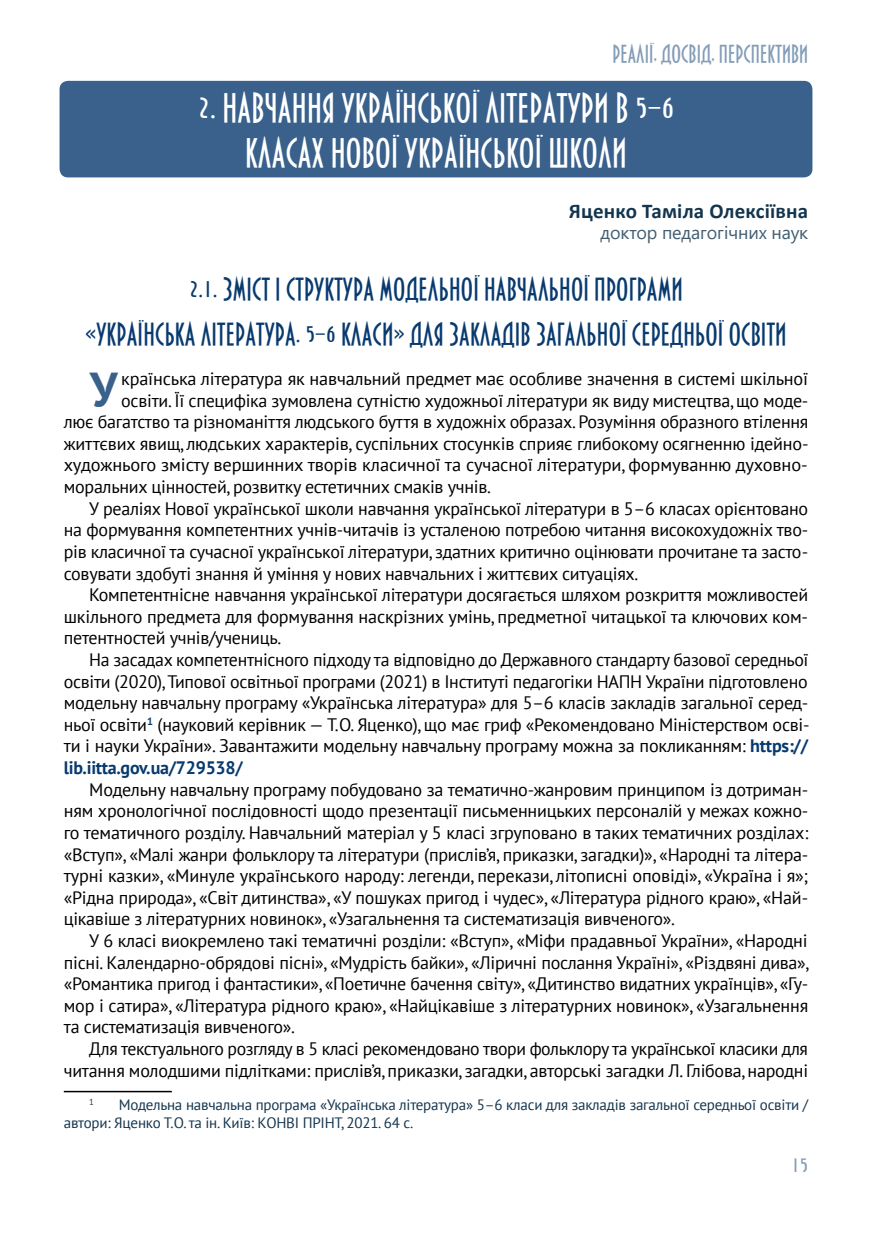
<style>
.page{position:relative;width:872px;height:1234px;background:#fff}
.page>*{position:absolute;margin:0;border:0;box-sizing:border-box;transform-origin:0 0}
.t1{font:700 48.9px "PT Sans";color:#39618c}
.t2{font:27px/45px "Bankir Retro";letter-spacing:.01em;color:#fff;text-align:center}
.t3{font:21px/45px "Bankir Retro";letter-spacing:.01em;color:#083a6f;text-align:center}
.t4{font:700 21px "Calibri";letter-spacing:.01em;color:#13354e}
.t5{font:18px/21.6px "PT Sans";letter-spacing:-.015em;color:#000;text-align:justify}
.t6{font:700 18px "PT Sans";letter-spacing:-.015em;color:#083a6f}
.t7{font:18px "Segoe UI";letter-spacing:-.01em;color:#425d71}
.t8{font:18px "Bankir Retro";color:#849db7}
.t9{font:16.5px "Bankir Retro";letter-spacing:.01em;color:#849db7}
.t10{font:15px/18px "PT Sans";letter-spacing:-.015em;color:#13354e}
.t11{font:8.7px "PT Sans";color:#13354e}
.s1{font-weight:700;color:#083a6f}
</style>
<div class="page">
<div style="left:60px;top:81px;width:752px;height:96px;background:#39618c;border-radius:9px"></div>
<hr style="left:64px;top:1090px;width:108px;height:2px;background:#000">
<p class="t9" style="left:612px;top:40px;width:197px">РЕАЛІЇ, ДОСВІД, ПЕРСПЕКТИВИ</p>
<h2 class="t2" style="left:198px;top:84px;width:478px">2. НАВЧАННЯ УКРАЇНСЬКОЇ ЛІТЕРАТУРИ В 5–6<br>КЛАСАХ НОВОЇ УКРАЇНСЬКОЇ ШКОЛИ</h2>
<p class="t4" style="left:569px;top:196px;width:241px">Яценко Таміла Олексіївна</p>
<p class="t7" style="left:600px;top:216px;width:209px">доктор педагогічних наук</p>
<p class="t3" style="left:85px;top:266px;width:702px">2.1. ЗМІСТ І СТРУКТУРА МОДЕЛЬНОЇ НАВЧАЛЬНОЇ ПРОГРАМИ<br>«УКРАЇНСЬКА ЛІТЕРАТУРА. 5–6 КЛАСИ» ДЛЯ ЗАКЛАДІВ ЗАГАЛЬНОЇ СЕРЕДНЬОЇ ОСВІТИ</p>
<h1 class="t1" style="left:90px;top:357px;width:29px">У</h1>
<p class="t5" style="left:121px;top:367px;width:688px">країнська література як навчальний предмет має особливе значення в системі шкільної</p>
<p class="t5" style="left:121px;top:389px;width:688px">освіти. Її специфіка зумовлена сутністю художньої літератури як виду мистецтва, що моде-</p>
<p class="t5" style="left:64px;top:410px;width:746px">лює багатство та різноманіття людського буття в художніх образах. Розуміння образного втілення</p>
<p class="t5" style="left:64px;top:432px;width:746px">життєвих явищ, людських характерів, суспільних стосунків сприяє глибокому осягненню ідейно-</p>
<p class="t5" style="left:64px;top:454px;width:745px">художнього змісту вершинних творів класичної та сучасної літератури, формуванню духовно-</p>
<p class="t5" style="left:64px;top:475px;width:429px">моральних цінностей, розвитку естетичних смаків учнів.</p>
<p class="t5" style="left:89px;top:497px;width:720px">У реаліях Нової української школи навчання української літератури в 5–6 класах орієнтовано</p>
<p class="t5" style="left:64px;top:518px;width:746px">на формування компетентних учнів-читачів із усталеною потребою читання високохудожніх тво-</p>
<p class="t5" style="left:64px;top:540px;width:746px">рів класичної та сучасної української літератури, здатних критично оцінювати прочитане та засто-</p>
<p class="t5" style="left:64px;top:562px;width:576px">совувати здобуті знання й уміння у нових навчальних і життєвих ситуаціях.</p>
<p class="t5" style="left:89px;top:583px;width:720px">Компетентнісне навчання української літератури досягається шляхом розкриття можливостей</p>
<p class="t5" style="left:64px;top:605px;width:746px">шкільного предмета для формування наскрізних умінь, предметної читацької та ключових ком-</p>
<p class="t5" style="left:64px;top:626px;width:219px">петентностей учнів/учениць.</p>
<p class="t5" style="left:89px;top:648px;width:720px">На засадах компетентнісного підходу та відповідно до Державного стандарту базової середньої</p>
<p class="t5" style="left:64px;top:670px;width:745px">освіти (2020), Типової освітньої програми (2021) в Інституті педагогіки НАПН України підготовлено</p>
<p class="t5" style="left:64px;top:691px;width:746px">модельну навчальну програму «Українська література» для 5–6 класів закладів загальної серед-</p>
<p class="t5" style="left:64px;top:713px;width:747px">ньої освіти<sup>1</sup> (науковий керівник — Т.О. Яценко), що має гриф «Рекомендовано Міністерством осві-</p>
<p class="t5" style="left:64px;top:734px;width:746px">ти і науки України». Завантажити модельну навчальну програму можна за покликанням: <span class="s1">https://</span></p>
<p class="t6" style="left:64px;top:755px;width:181px">lib.iitta.gov.ua/729538/</p>
<p class="t5" style="left:64px;top:778px;width:746px;text-indent:26px">Модельну навчальну програму побудовано за тематично-жанровим принципом із дотриман&shy;ням хронологічної послідовності щодо презентації письменницьких персоналій у межах кожно&shy;го тематичного розділу. Навчальний матеріал у 5 класі згруповано в таких тематичних розділах: «Вступ», «Малі жанри фольклору та літератури (прислів’я, приказки, загадки)», «Народні та літера&shy;турні казки», «Минуле українського народу: легенди, перекази, літописні оповіді», «Україна і я»; «Рідна природа», «Світ дитинства», «У пошуках пригод і чудес», «Література рідного краю», «Най&shy;цікавіше з літературних новинок», «Узагальнення та систематизація вивченого».</p>
<p class="t5" style="left:64px;top:929px;width:747px;text-indent:26px">У 6 класі виокремлено такі тематичні розділи: «Вступ», «Міфи прадавньої України», «Народні пісні. Календарно-обрядові пісні», «Мудрість байки», «Ліричні послання Україні», «Різдвяні дива», «Романтика пригод і фантастики», «Поетичне бачення світу», «Дитинство видатних українців», «Гу&shy;мор і сатира», «Література рідного краю», «Найцікавіше з літературних новинок», «Узагальнення та систематизація вивченого».</p>
<p class="t5" style="left:64px;top:1037px;width:746px;text-align:right">Для текстуального розгляду в 5 класі рекомендовано твори фольклору та української класики для читання молодшими підлітками: прислів’я, приказки, загадки, авторські загадки Л. Глібова, народні</p>
<p class="t11" style="left:89px;top:1095px;width:6px">1</p>
<p class="t10" style="left:64px;top:1094px;width:746px;text-indent:55px">Модельна навчальна програма «Українська література» 5–6 класи для закладів загальної середньої освіти / автори: Яценко Т.О. та ін. Київ: КОНВІ ПРІНТ, 2021. 64 с.</p>
<p class="t8" style="left:791px;top:1149px;width:18px">15</p>
</div>
